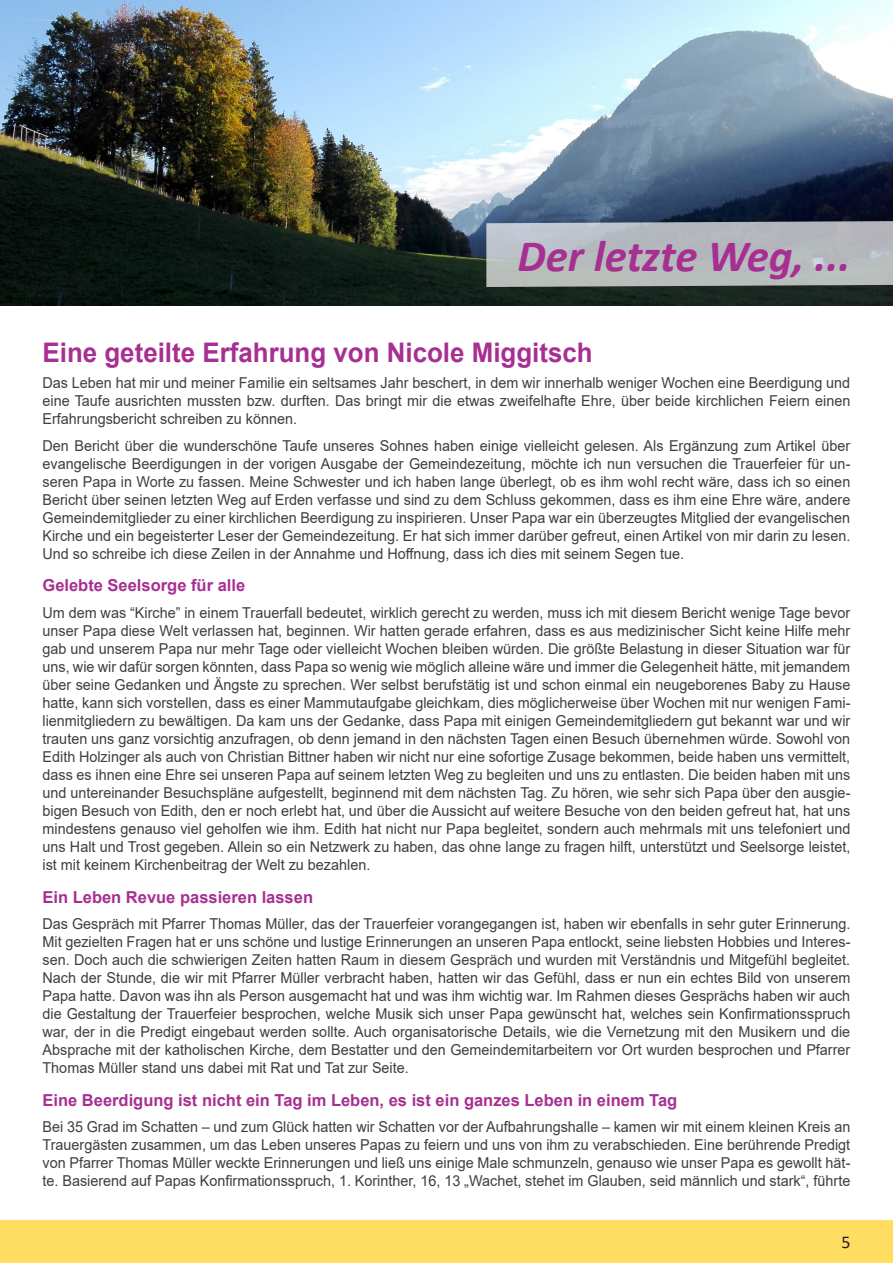
<style>
.page{position:relative;width:893px;height:1263px;background:#fff}
.page>*{position:absolute;margin:0;border:0;box-sizing:border-box;transform-origin:0 0}
.t1{font:italic 700 45px "Calibri";color:#a72f92}
.t2{font:700 27px "Arial";color:#a72f92;scale:.96 1}
.t3{font:18px "Calibri";color:#231f20}
.t4{font:700 16.5px "Arial";color:#a72f92}
.t5{font:15px/18px "Arial";color:#3e3e3f;text-align:justify;scale:.96 1}
</style>
<div class="page">
<div style="left:0;top:1220px;width:893px;height:43px;background:#ffdd61"></div>
<img style="left:0;top:0;width:893px;height:306px">
<svg style="left:486px;top:221px;width:407px;height:66px;background:#b2b7ba"></svg>
<p class="t1" style="left:517px;top:224px;width:335px">Der letzte Weg, ...</p>
<p class="t2" style="left:43px;top:333px;width:575px">Eine geteilte Erfahrung von Nicole Miggitsch</p>
<p class="t5" style="left:43px;top:374px;width:843px">Das Leben hat mir und meiner Familie ein seltsames Jahr beschert, in dem wir innerhalb weniger Wochen eine Beerdigung und eine Taufe ausrichten mussten bzw. durften. Das bringt mir die etwas zweifelhafte Ehre, über beide kirchlichen Feiern einen Erfahrungsbericht schreiben zu können.</p>
<p class="t5" style="left:43px;top:436px;width:843px">Den Bericht über die wunderschöne Taufe unseres Sohnes haben einige vielleicht gelesen. Als Ergänzung zum Artikel über evangelische Beerdigungen in der vorigen Ausgabe der Gemeindezeitung, möchte ich nun versuchen die Trauerfeier für un&shy;seren Papa in Worte zu fassen. Meine Schwester und ich haben lange überlegt, ob es ihm wohl recht wäre, dass ich so einen Bericht über seinen letzten Weg auf Erden verfasse und sind zu dem Schluss gekommen, dass es ihm eine Ehre wäre, andere Gemeindemitglieder zu einer kirchlichen Beerdigung zu inspirieren. Unser Papa war ein überzeugtes Mitglied der evangelischen Kirche und ein begeisterter Leser der Gemeindezeitung. Er hat sich immer darüber gefreut, einen Artikel von mir darin zu lesen.<br>Und so schreibe ich diese Zeilen in der Annahme und Hoffnung, dass ich dies mit seinem Segen tue.</p>
<p class="t4" style="left:43px;top:574px;width:204px">Gelebte Seelsorge für alle</p>
<p class="t5" style="left:43px;top:603px;width:843px">Um dem was “Kirche” in einem Trauerfall bedeutet, wirklich gerecht zu werden, muss ich mit diesem Bericht wenige Tage bevor unser Papa diese Welt verlassen hat, beginnen. Wir hatten gerade erfahren, dass es aus medizinischer Sicht keine Hilfe mehr gab und unserem Papa nur mehr Tage oder vielleicht Wochen bleiben würden. Die größte Belastung in dieser Situation war für uns, wie wir dafür sorgen könnten, dass Papa so wenig wie möglich alleine wäre und immer die Gelegenheit hätte, mit jemandem über seine Gedanken und Ängste zu sprechen. Wer selbst berufstätig ist und schon einmal ein neugeborenes Baby zu Hause hatte, kann sich vorstellen, dass es einer Mammutaufgabe gleichkam, dies möglicherweise über Wochen mit nur wenigen Fami&shy;lienmitgliedern zu bewältigen. Da kam uns der Gedanke, dass Papa mit einigen Gemeindemitgliedern gut bekannt war und wir trauten uns ganz vorsichtig anzufragen, ob denn jemand in den nächsten Tagen einen Besuch übernehmen würde. Sowohl von Edith Holzinger als auch von Christian Bittner haben wir nicht nur eine sofortige Zusage bekommen, beide haben uns vermittelt, dass es ihnen eine Ehre sei unseren Papa auf seinem letzten Weg zu begleiten und uns zu entlasten. Die beiden haben mit uns und untereinander Besuchspläne aufgestellt, beginnend mit dem nächsten Tag. Zu hören, wie sehr sich Papa über den ausgie&shy;bigen Besuch von Edith, den er noch erlebt hat, und über die Aussicht auf weitere Besuche von den beiden gefreut hat, hat uns mindestens genauso viel geholfen wie ihm. Edith hat nicht nur Papa begleitet, sondern auch mehrmals mit uns telefoniert und uns Halt und Trost gegeben. Allein so ein Netzwerk zu haben, das ohne lange zu fragen hilft, unterstützt und Seelsorge leistet, ist mit keinem Kirchenbeitrag der Welt zu bezahlen.</p>
<p class="t4" style="left:43px;top:885px;width:272px">Ein Leben Revue passieren lassen</p>
<p class="t5" style="left:43px;top:915px;width:843px">Das Gespräch mit Pfarrer Thomas Müller, das der Trauerfeier vorangegangen ist, haben wir ebenfalls in sehr guter Erinnerung.<br>Mit gezielten Fragen hat er uns schöne und lustige Erinnerungen an unseren Papa entlockt, seine liebsten Hobbies und Interes&shy;sen. Doch auch die schwierigen Zeiten hatten Raum in diesem Gespräch und wurden mit Verständnis und Mitgefühl begleitet.<br>Nach der Stunde, die wir mit Pfarrer Müller verbracht haben, hatten wir das Gefühl, dass er nun ein echtes Bild von unserem Papa hatte. Davon was ihn als Person ausgemacht hat und was ihm wichtig war. Im Rahmen dieses Gesprächs haben wir auch die Gestaltung der Trauerfeier besprochen, welche Musik sich unser Papa gewünscht hat, welches sein Konfirmationsspruch war, der in die Predigt eingebaut werden sollte. Auch organisatorische Details, wie die Vernetzung mit den Musikern und die Absprache mit der katholischen Kirche, dem Bestatter und den Gemeindemitarbeitern vor Ort wurden besprochen und Pfarrer Thomas Müller stand uns dabei mit Rat und Tat zur Seite.</p>
<p class="t4" style="left:43px;top:1088px;width:636px">Eine Beerdigung ist nicht ein Tag im Leben, es ist ein ganzes Leben in einem Tag</p>
<p class="t5" style="left:43px;top:1118px;width:843px">Bei 35 Grad im Schatten – und zum Glück hatten wir Schatten vor der Aufbahrungshalle – kamen wir mit einem kleinen Kreis an Trauergästen zusammen, um das Leben unseres Papas zu feiern und uns von ihm zu verabschieden. Eine berührende Predigt von Pfarrer Thomas Müller weckte Erinnerungen und ließ uns einige Male schmunzeln, genauso wie unser Papa es gewollt hät&shy;te. Basierend auf Papas Konfirmationsspruch, 1. Korinther, 16, 13 „Wachet, stehet im Glauben, seid männlich und stark“, führte</p>
<p class="t3" style="left:841px;top:1230px;width:11px">5</p>
</div>
